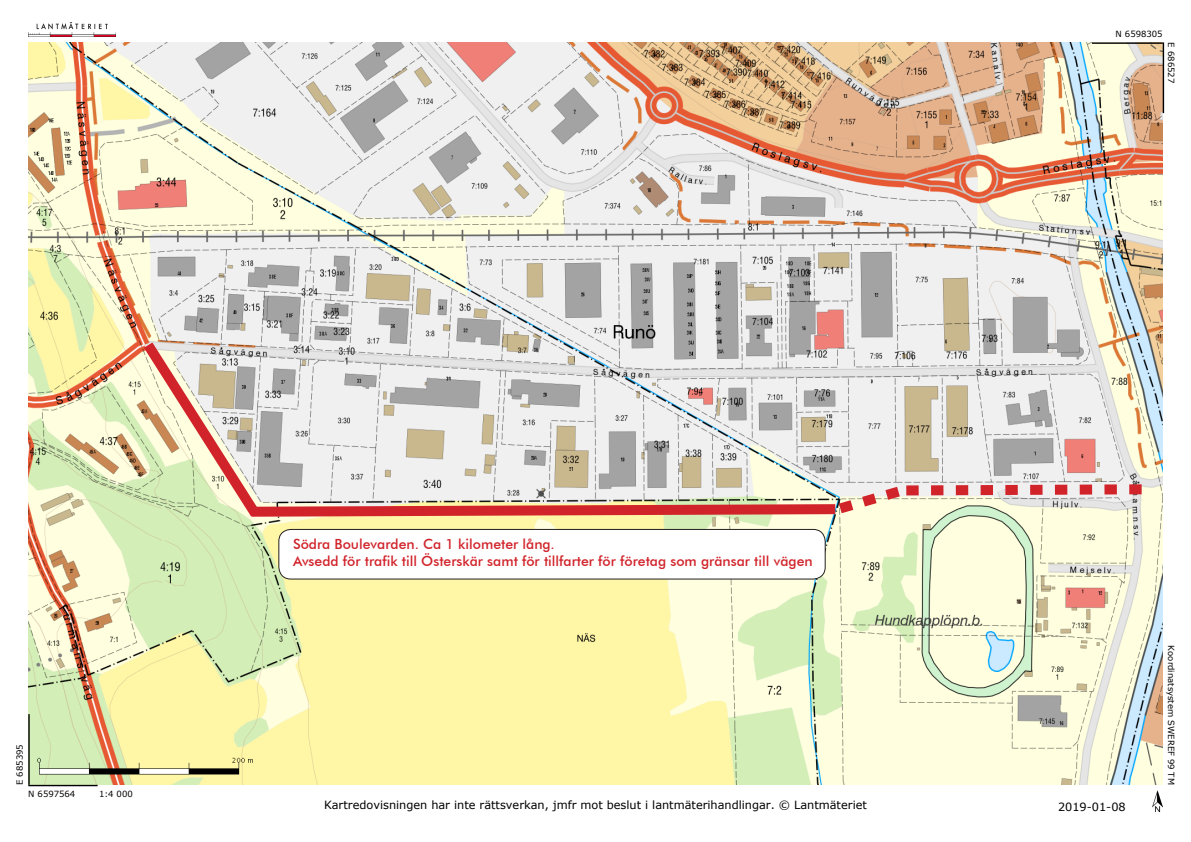
<style>
.page{position:relative;width:1191px;height:842px;background:#fff}
.page>*{position:absolute;margin:0;border:0;box-sizing:border-box;transform-origin:0 0}
.t1{font:500 14px "Futura BT";color:#d1232a}
.t2{font:11.3px "Verdana";color:#000}
.t3{font:8.5px "Verdana";color:#000}
</style>
<div class="page">
<img style="left:28px;top:42px;width:1134px;height:743px">
<img style="left:28px;top:23px;width:88px;height:13px">
<img style="left:1152px;top:790px;width:10px;height:22px">
<hr style="left:1092px;top:42px;width:70px;height:2px;background:#000">
<hr style="left:1162px;top:42px;width:2px;height:71px;background:#000">
<hr style="left:28px;top:714px;width:2px;height:71px;background:#000">
<hr style="left:28px;top:785px;width:70px;height:1px;background:#000">
<svg style="left:134px;top:331px;width:1017px;height:197px"></svg>
<div style="left:279px;top:529px;width:546px;height:50px;background:#fff;border-radius:12px"></div>
<div style="left:278px;top:529px;width:547px;height:50px;border:1px solid #231f20;border-radius:12px"></div>
<p class="t3" style="left:14px;top:785px;width:42px;rotate:-90deg">E 685395</p>
<p class="t3" style="left:28px;top:789px;width:49px">N 6597564</p>
<p class="t3" style="left:99px;top:789px;width:35px">1:4 000</p>
<p class="t1" style="left:293px;top:536px;width:263px">Södra Boulevarden. Ca 1 kilometer lång.</p>
<p class="t1" style="left:293px;top:553px;width:521px">Avsedd för trafik till Österskär samt för tillfarter för företag som gränsar till vägen</p>
<p class="t2" style="left:324px;top:798px;width:544px">Kartredovisningen har inte rättsverkan, jmfr mot beslut i lantmäterihandlingar. © Lantmäteriet</p>
<p class="t3" style="left:1115px;top:28px;width:49px">N 6598305</p>
<p class="t3" style="left:1176px;top:42px;width:42px;rotate:90deg">E 686527</p>
<p class="t2" style="left:1058px;top:799px;width:69px">2019-01-08</p>
<p class="t3" style="left:1176px;top:645px;width:141px;rotate:90deg">Koordinatsystem SWEREF 99 TM</p>
</div>
